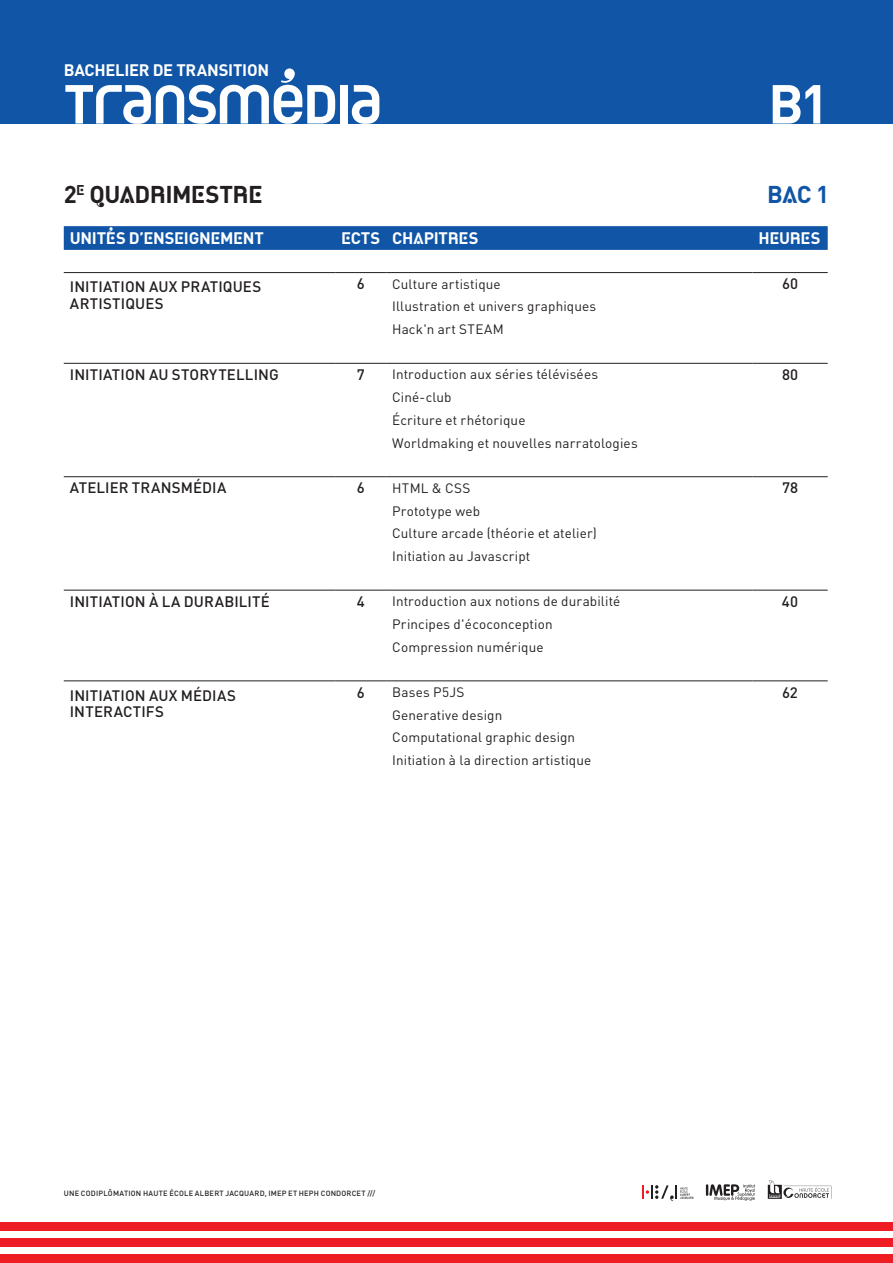
<style>
.page{position:relative;width:893px;height:1263px;background:#fff}
.page>*{position:absolute;margin:0;border:0;box-sizing:border-box;transform-origin:0 0}
.Nom_Formation{font:54px "DIN Pro HEAJ Bold";letter-spacing:-.045em;color:#fff}
.t1{font:24px "DIN Pro HEAJ Bold";letter-spacing:-.02em;color:#231f20}
.t2{font:24px "DIN Pro HEAJ Bold";color:#1055a6}
.t3{font:16.5px "DIN Pro HEAJ Bold";letter-spacing:-.015em;color:#fff}
.Sous-titre{font:700 16.5px "DIN Pro";letter-spacing:-.015em;color:#fff}
.UE{font:500 15px/16.5px "DIN Pro";letter-spacing:.01em;color:#231f20}
.Texte_de_base{font:13.5px "DIN Pro";letter-spacing:.01em;color:#231f20}
.Indice_cours{font:500 7.5px "DIN Pro";letter-spacing:.025em;color:#231f20}
</style>
<div class="page">
<svg style="left:64px;top:226px;width:764px;height:24px;background:#1256a6"></svg>
<hr style="left:64px;top:363px;width:271px;height:1px;background:#231f20">
<hr style="left:335px;top:363px;width:51px;height:1px;background:#231f20">
<hr style="left:386px;top:363px;width:366px;height:1px;background:#231f20">
<hr style="left:752px;top:363px;width:76px;height:1px;background:#231f20">
<hr style="left:64px;top:476px;width:271px;height:1px;background:#231f20">
<hr style="left:335px;top:476px;width:51px;height:1px;background:#231f20">
<hr style="left:386px;top:476px;width:366px;height:1px;background:#231f20">
<hr style="left:752px;top:476px;width:76px;height:1px;background:#231f20">
<hr style="left:64px;top:590px;width:271px;height:1px;background:#231f20">
<hr style="left:335px;top:590px;width:51px;height:1px;background:#231f20">
<hr style="left:386px;top:590px;width:366px;height:1px;background:#231f20">
<hr style="left:752px;top:590px;width:76px;height:1px;background:#231f20">
<hr style="left:64px;top:272px;width:271px;height:1px;background:#231f20">
<hr style="left:335px;top:272px;width:51px;height:1px;background:#231f20">
<hr style="left:386px;top:272px;width:366px;height:1px;background:#231f20">
<hr style="left:752px;top:272px;width:76px;height:1px;background:#231f20">
<hr style="left:335px;top:680px;width:51px;height:1px;background:#231f20">
<hr style="left:386px;top:680px;width:366px;height:1px;background:#231f20">
<hr style="left:752px;top:680px;width:76px;height:1px;background:#231f20">
<hr style="left:64px;top:680px;width:271px;height:1px;background:#231f20">
<div style="left:0;top:0;width:893px;height:124px;background:#1055a6"></div>
<div style="left:0;top:1238px;width:446px;height:9px;background:#ee1d23"></div>
<div style="left:0;top:1222px;width:446px;height:8px;background:#ee1d23"></div>
<div style="left:0;top:1255px;width:446px;height:8px;background:#ee1d23"></div>
<div style="left:446px;top:1238px;width:447px;height:9px;background:#ee1d23"></div>
<div style="left:446px;top:1222px;width:447px;height:8px;background:#ee1d23"></div>
<div style="left:446px;top:1255px;width:447px;height:8px;background:#ee1d23"></div>
<svg style="left:642px;top:1185px;width:51px;height:16px"></svg>
<svg style="left:768px;top:1180px;width:64px;height:19px"></svg>
<svg style="left:706px;top:1184px;width:49px;height:17px"></svg>
<p class="Sous-titre" style="left:64px;top:56px;width:207px">BACHELIER DE TRANSITION</p>
<p class="Nom_Formation" style="left:64px;top:59px;width:320px">TRANSMéDIA</p>
<p class="Nom_Formation" style="left:768px;top:59px;width:62px">B1</p>
<p class="t1" style="left:64px;top:174px;width:200px">2<sup>E</sup> QUADRIMESTRE</p>
<p class="t2" style="left:767px;top:174px;width:64px">BAC 1</p>
<p class="t3" style="left:70px;top:224px;width:196px">UNITÉS D’ENSEIGNEMENT</p>
<p class="t3" style="left:341px;top:224px;width:40px">ECTS</p>
<p class="t3" style="left:392px;top:224px;width:88px">CHAPITRES</p>
<p class="t3" style="left:758px;top:224px;width:64px">HEURES</p>
<p class="UE" style="left:70px;top:277px;width:193px">INITIATION AUX PRATIQUES<br>ARTISTIQUES</p>
<p class="UE" style="left:357px;top:274px;width:9px">6</p>
<p class="Texte_de_base" style="left:392px;top:273px;width:110px">Culture artistique</p>
<p class="UE" style="left:782px;top:274px;width:17px">60</p>
<p class="Texte_de_base" style="left:392px;top:296px;width:206px">Illustration et univers graphiques</p>
<p class="Texte_de_base" style="left:392px;top:319px;width:113px">Hack'n art STEAM</p>
<p class="UE" style="left:70px;top:365px;width:210px">INITIATION AU STORYTELLING</p>
<p class="UE" style="left:357px;top:365px;width:9px">7</p>
<p class="Texte_de_base" style="left:392px;top:364px;width:207px">Introduction aux séries télévisées</p>
<p class="UE" style="left:782px;top:365px;width:18px">80</p>
<p class="Texte_de_base" style="left:392px;top:387px;width:61px">Ciné-club</p>
<p class="Texte_de_base" style="left:392px;top:409px;width:135px">Écriture et rhétorique</p>
<p class="Texte_de_base" style="left:392px;top:432px;width:247px">Worldmaking et nouvelles narratologies</p>
<p class="UE" style="left:70px;top:478px;width:158px">ATELIER TRANSMÉDIA</p>
<p class="UE" style="left:357px;top:478px;width:9px">6</p>
<p class="Texte_de_base" style="left:392px;top:477px;width:80px">HTML &amp; CSS</p>
<p class="UE" style="left:782px;top:478px;width:17px">78</p>
<p class="Texte_de_base" style="left:392px;top:500px;width:89px">Prototype web</p>
<p class="Texte_de_base" style="left:392px;top:523px;width:206px">Culture arcade (théorie et atelier)</p>
<p class="Texte_de_base" style="left:392px;top:545px;width:140px">Initiation au Javascript</p>
<p class="UE" style="left:70px;top:591px;width:201px">INITIATION À LA DURABILITÉ</p>
<p class="UE" style="left:357px;top:591px;width:9px">4</p>
<p class="Texte_de_base" style="left:392px;top:591px;width:230px">Introduction aux notions de durabilité</p>
<p class="UE" style="left:782px;top:591px;width:18px">40</p>
<p class="Texte_de_base" style="left:392px;top:613px;width:162px">Principes d'écoconception</p>
<p class="Texte_de_base" style="left:392px;top:636px;width:153px">Compression numérique</p>
<p class="UE" style="left:70px;top:685px;width:167px">INITIATION AUX MÉDIAS<br>INTERACTIFS</p>
<p class="UE" style="left:357px;top:682px;width:9px">6</p>
<p class="Texte_de_base" style="left:392px;top:681px;width:74px">Bases P5JS</p>
<p class="UE" style="left:782px;top:682px;width:17px">62</p>
<p class="Texte_de_base" style="left:392px;top:704px;width:112px">Generative design</p>
<p class="Texte_de_base" style="left:392px;top:727px;width:184px">Computational graphic design</p>
<p class="Texte_de_base" style="left:392px;top:749px;width:201px">Initiation à la direction artistique</p>
<p class="Indice_cours" style="left:64px;top:1187px;width:313px">UNE CODIPLÔMATION HAUTE ÉCOLE ALBERT JACQUARD, IMEP ET HEPH CONDORCET ///</p>
</div>
